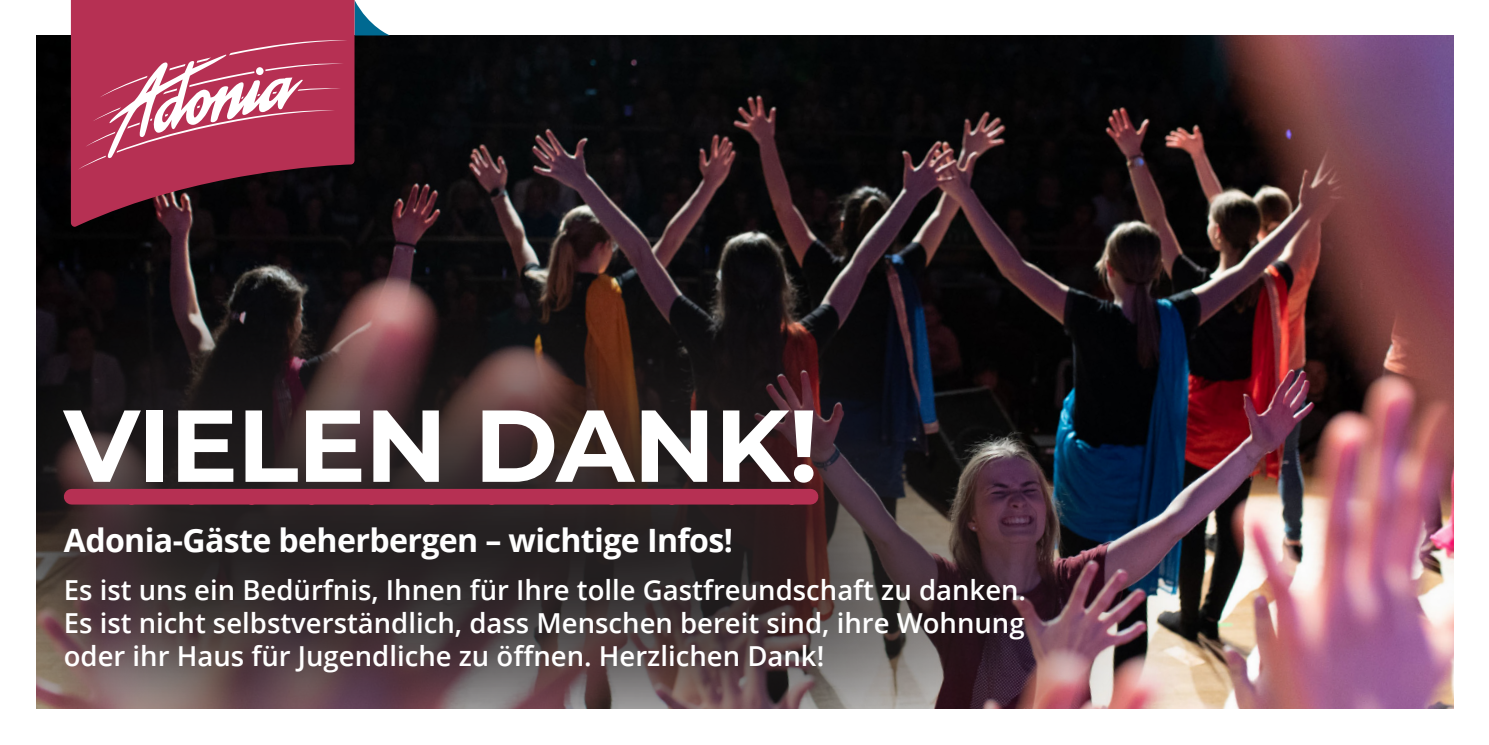
<style>
.page{position:relative;width:1489px;height:745px;background:#fff}
.page>*{position:absolute;margin:0;border:0;box-sizing:border-box;transform-origin:0 0}
.t1{font:700 101.75px "Montserrat";letter-spacing:-.01em;color:#fff}
.t2{font:700 32.25px "Open Sans";letter-spacing:-.02em;color:#fff}
.t3{font:600 27.5px/33px "Open Sans";color:#fff;text-align:justify}
</style>
<div class="page">
<img style="left:36px;top:35px;width:1417px;height:674px">
<img style="left:36px;top:216px;width:1175px;height:493px">
<div style="left:72px;top:488px;width:738px;height:16px;background:#b63053"></div>
<svg style="left:354px;top:0;width:35px;height:35px"></svg>
<svg style="left:71px;top:0;width:283px;height:227px;background:#762138"></svg>
<svg style="left:78px;top:39px;width:270px;height:130px;background:#c0506d"></svg>
<div style="left:256px;top:67px;width:7px;height:8px;background:#fff;border-radius:50%"></div>
<h1 class="t1" style="left:64px;top:372px;width:756px">VIELEN DANK!</h1>
<p class="t2" style="left:64px;top:517px;width:670px">Adonia-Gäste beherbergen – wichtige Infos!</p>
<p class="t3" style="left:64px;top:572px;width:963px">Es ist uns ein Bedürfnis, Ihnen für Ihre tolle Gastfreundschaft zu danken.<br>Es ist nicht selbstverständlich, dass Menschen bereit sind, ihre Wohnung oder ihr Haus für Jugendliche zu öffnen. Herzlichen Dank!</p>
</div>
